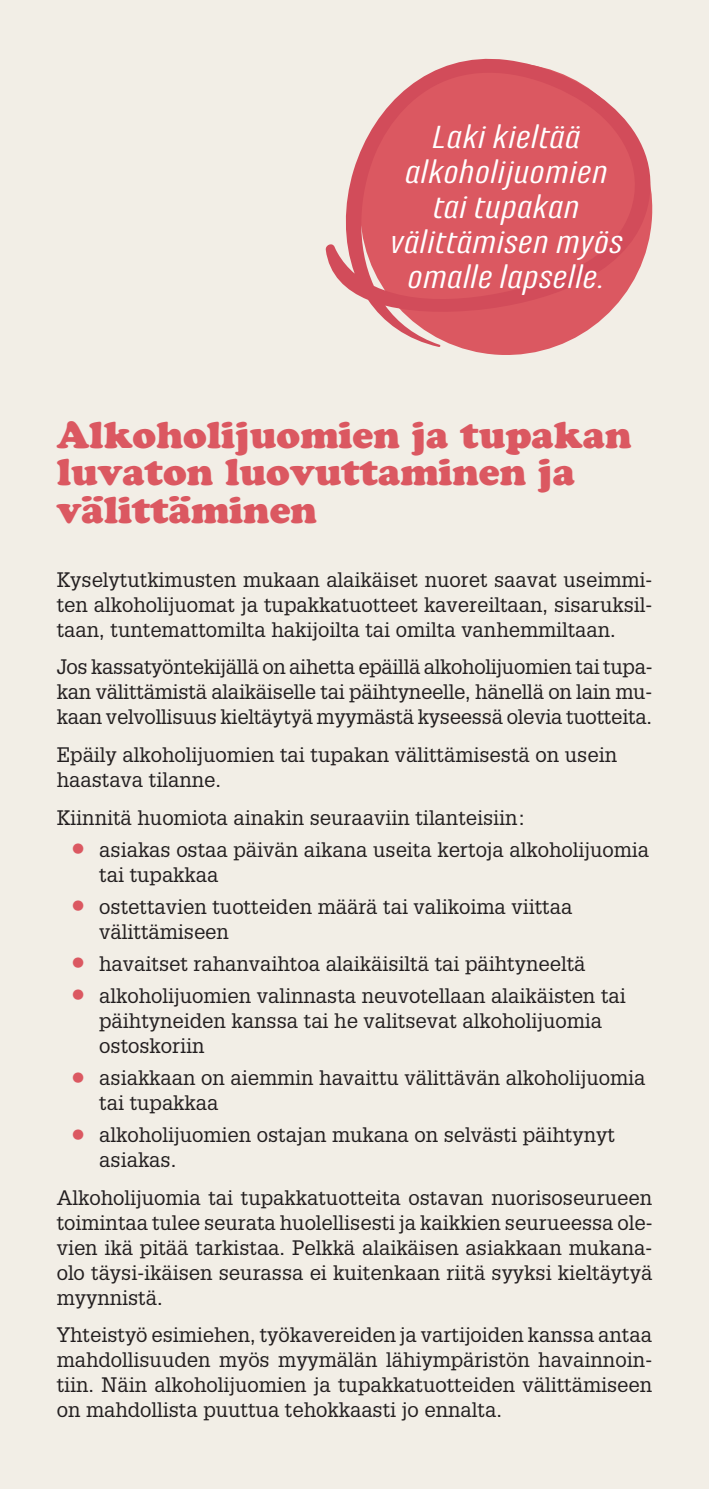
<style>
.page{position:relative;width:709px;height:1489px;background:#fff}
.page>*{position:absolute;margin:0;border:0;box-sizing:border-box;transform-origin:0 0}
.t1{font:37.5px/37.5px "Cooper Black Std";color:#db5861}
.t2{font:italic 33.5px/35px "Marianina FY";color:#fff;text-align:center;scale:1.19 1}
.t3{font:20.5px/25px "Glypha";color:#231f20}
.s1{font-family:"The Sans B7";font-weight:700;font-size:35px;color:#db5861}
</style>
<div class="page">
<div style="left:0;top:0;width:709px;height:1488px;background:#f2eee6"></div>
<svg style="left:356px;top:347px;width:300px;height:12px;background:#eed8d3"></svg>
<svg style="left:325px;top:50px;width:337px;height:297px;background:#e08085"></svg>
<h2 class="t2" style="left:390px;top:119px;width:197px">Laki kieltää alkoholijuomien tai tupakan välittämisen myös omalle lapselle.</h2>
<h1 class="t1" style="left:57px;top:415px;width:576px">Alkoholijuomien ja tupakan luvaton luovuttaminen ja välittäminen</h1>
<p class="t3" style="left:57px;top:566px;width:597px;text-align:justify">Kyselytutkimusten mukaan alaikäiset nuoret saavat useimmi&shy;ten alkoholijuomat ja tupakkatuotteet kavereiltaan, sisaruksil&shy;taan, tuntemattomilta hakijoilta tai omilta vanhemmiltaan.</p>
<p class="t3" style="left:57px;top:654px;width:597px;text-align:justify">Jos kassatyöntekijällä on aihetta epäillä alkoholijuomien tai tupa&shy;kan välittämistä alaikäiselle tai päihtyneelle, hänellä on lain mu&shy;kaan velvollisuus kieltäytyä myymästä kyseessä olevia tuotteita.</p>
<p class="t3" style="left:57px;top:741px;width:562px">Epäily alkoholijuomien tai tupakan välittämisestä on usein haastava tilanne.</p>
<p class="t3" style="left:57px;top:804px;width:470px">Kiinnitä huomiota ainakin seuraaviin tilanteisiin:</p>
<p class="t3" style="left:99px;top:836px;width:551px;text-indent:-28px"><span class="s1">•</span> asiakas ostaa päivän aikana useita kertoja alkoholijuomia tai tupakkaa</p>
<p class="t3" style="left:99px;top:893px;width:474px;text-indent:-28px"><span class="s1">•</span> ostettavien tuotteiden määrä tai valikoima viittaa välittämiseen</p>
<p class="t3" style="left:71px;top:950px;width:516px"><span class="s1">•</span> havaitset rahanvaihtoa alaikäisiltä tai päihtyneeltä</p>
<p class="t3" style="left:99px;top:982px;width:528px;text-indent:-28px"><span class="s1">•</span> alkoholijuomien valinnasta neuvotellaan alaikäisten tai päihtyneiden kanssa tai he valitsevat alkoholijuomia ostoskoriin</p>
<p class="t3" style="left:99px;top:1064px;width:547px;text-indent:-28px"><span class="s1">•</span> asiakkaan on aiemmin havaittu välittävän alkoholijuomia tai tupakkaa</p>
<p class="t3" style="left:99px;top:1121px;width:517px;text-indent:-28px"><span class="s1">•</span> alkoholijuomien ostajan mukana on selvästi päihtynyt asiakas.</p>
<p class="t3" style="left:57px;top:1184px;width:597px;text-align:justify">Alkoholijuomia tai tupakkatuotteita ostavan nuorisoseurueen toimintaa tulee seurata huolellisesti ja kaikkien seurueessa ole&shy;vien ikä pitää tarkistaa. Pelkkä alaikäisen asiakkaan mukana&shy;olo täysi-ikäisen seurassa ei kuitenkaan riitä syyksi kieltäytyä myynnistä.</p>
<p class="t3" style="left:57px;top:1321px;width:597px;text-align:justify">Yhteistyö esimiehen, työkavereiden ja vartijoiden kanssa antaa mahdollisuuden myös myymälän lähiympäristön havainnoin&shy;tiin. Näin alkoholijuomien ja tupakkatuotteiden välittämiseen on mahdollista puuttua tehokkaasti jo ennalta.</p>
</div>
